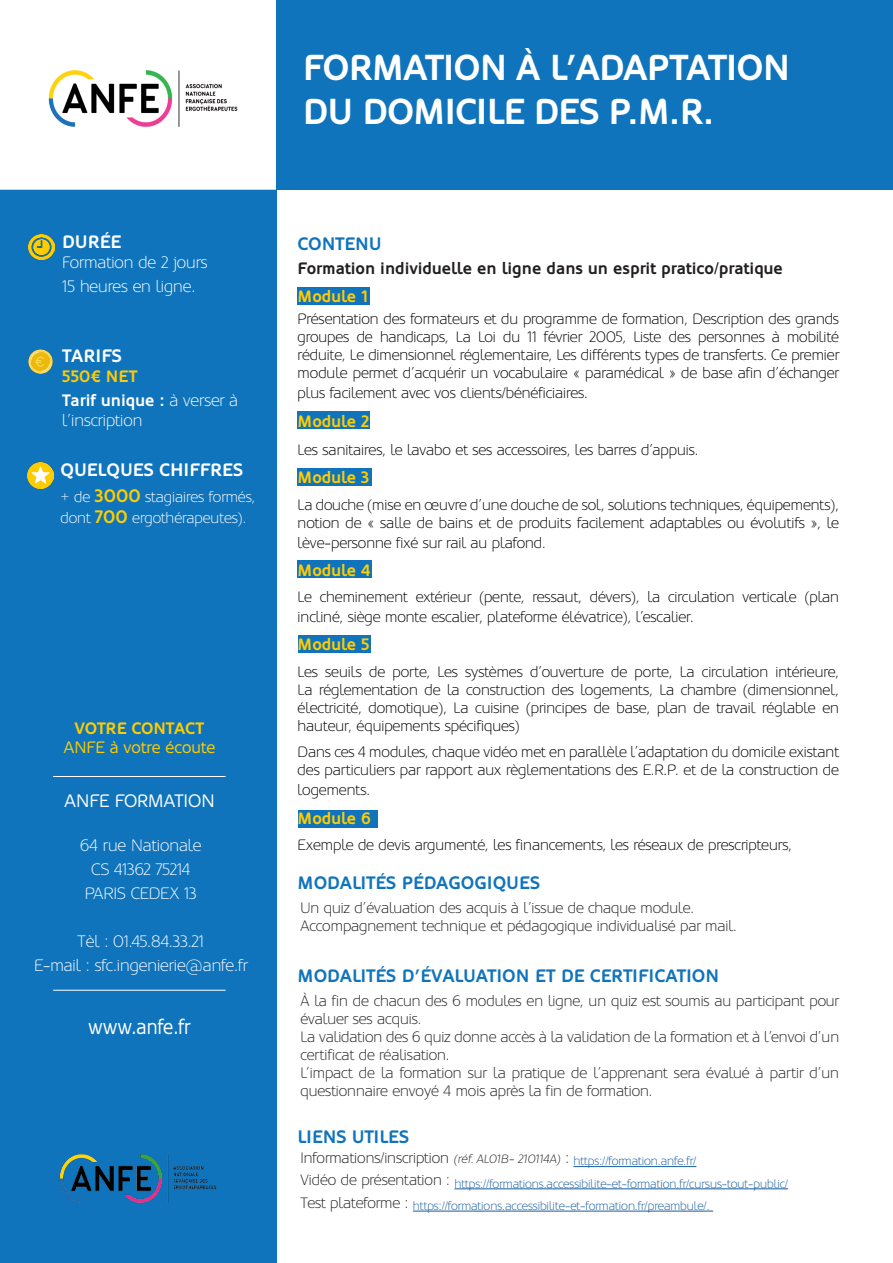
<style>
.page{position:relative;width:893px;height:1263px;background:#fff}
.page>*{position:absolute;margin:0;border:0;box-sizing:border-box;transform-origin:0 0}
.t1{font:700 36px/43.2px "Oblik";letter-spacing:-.025em;color:#fff}
.TXT{font:21px "Oblik";color:#fff;scale:.9 1}
.t2{font:700 18px "Oblik";color:#1074bc}
.t3{font:700 18px "Oblik";color:#fff}
.t4{font:18px "Oblik";color:#fff}
.t5{font:300 16.5px/19.8px "Oblik";color:#fff}
.t6{font:700 16.5px "Oblik";color:#231f20}
.t7{font:700 16.5px "Oblik";color:#fc0}
.TITRES_COLONNE{font:16.5px/19.8px "Oblik";color:#fc0;text-align:center}
.t8{font:300 15px/18px "Oblik";color:#000}
.t9{font:300 15px/18px "Oblik";color:#231f20}
.t10{font:300 15px/21.6px "Oblik";color:#fff}
.t11{font:300 12px "Oblik";color:#175d9e}
.s1{font-weight:700}
.s2{font-weight:700;font-size:18px;color:#fc0}
</style>
<div class="page">
<div style="left:0;top:190px;width:277px;height:1073px;background:#1074bc"></div>
<div style="left:277px;top:0;width:616px;height:190px;background:#1074bc"></div>
<hr style="left:53px;top:990px;width:173px;height:1px;background:#fff">
<hr style="left:53px;top:776px;width:173px;height:1px;background:#fff">
<hr style="left:573px;top:1166px;width:123px;height:1px;background:#175d9e">
<hr style="left:454px;top:1188px;width:334px;height:1px;background:#175d9e">
<hr style="left:413px;top:1211px;width:300px;height:1px;background:#175d9e">
<div style="left:299px;top:810px;width:79px;height:17px;background:#1074bc"></div>
<div style="left:298px;top:288px;width:72px;height:17px;background:#1074bc"></div>
<div style="left:298px;top:412px;width:72px;height:17px;background:#1074bc"></div>
<div style="left:299px;top:636px;width:72px;height:17px;background:#1074bc"></div>
<div style="left:298px;top:561px;width:74px;height:17px;background:#1074bc"></div>
<div style="left:298px;top:469px;width:74px;height:17px;background:#1074bc"></div>
<img style="left:28px;top:234px;width:26px;height:26px">
<img style="left:28px;top:349px;width:25px;height:25px">
<img style="left:28px;top:463px;width:25px;height:25px">
<img style="left:48px;top:70px;width:190px;height:57px">
<img style="left:59px;top:1154px;width:158px;height:49px">
<p class="t3" style="left:62px;top:231px;width:60px">DURÉE</p>
<p class="t5" style="left:62px;top:252px;width:147px">Formation de 2 jours</p>
<p class="t5" style="left:62px;top:276px;width:135px">15 heures en ligne.</p>
<p class="t3" style="left:62px;top:345px;width:61px">TARIFS</p>
<p class="t7" style="left:62px;top:367px;width:77px">550€ NET</p>
<p class="t5" style="left:62px;top:390px;width:177px"><span class="s1">Tarif unique :</span> à verser à l’inscription</p>
<p class="t3" style="left:61px;top:459px;width:184px">QUELQUES CHIFFRES</p>
<p class="t10" style="left:61px;top:486px;width:196px">+ de <span class="s2">3000</span> stagiaires formés, dont <span class="s2">700</span> ergothérapeutes).</p>
<p class="TITRES_COLONNE" style="left:63px;top:718px;width:153px"><span class="s1">VOTRE CONTACT<br></span>ANFE à votre écoute</p>
<p class="t4" style="left:64px;top:790px;width:152px">ANFE FORMATION</p>
<p class="t5" style="left:80px;top:835px;width:122px">64 rue Nationale</p>
<p class="t5" style="left:91px;top:859px;width:101px">CS 41362 75214</p>
<p class="t5" style="left:85px;top:883px;width:113px">PARIS CEDEX 13</p>
<p class="t5" style="left:78px;top:931px;width:128px">Tèl : 01.45.84.33.21</p>
<p class="t5" style="left:34px;top:956px;width:215px">E-mail : sfc.ingenierie@anfe.fr</p>
<p class="TXT" style="left:89px;top:1015px;width:114px">www.anfe.fr</p>
<p class="t1" style="left:303px;top:47px;width:489px">FORMATION À L’ADAPTATION<br>DU DOMICILE DES P.M.R.</p>
<p class="t2" style="left:298px;top:233px;width:86px">CONTENU</p>
<p class="t6" style="left:298px;top:259px;width:487px">Formation individuelle en ligne dans un esprit pratico/pratique</p>
<p class="t7" style="left:298px;top:287px;width:72px">Module 1</p>
<p class="t8" style="left:298px;top:310px;width:543px;text-align:justify">Présentation des formateurs et du programme de formation, Description des grands groupes de handicaps, La Loi du 11 février 2005, Liste des personnes à mobilité réduite, Le dimensionnel réglementaire, Les différents types de transferts. Ce premier module permet d’acquérir un vocabulaire « paramédical » de base afin d’échanger</p>
<p class="t8" style="left:298px;top:384px;width:292px">plus facilement avec vos clients/bénéficiaires.</p>
<p class="t7" style="left:298px;top:411px;width:73px">Module 2</p>
<p class="t8" style="left:298px;top:441px;width:402px">Les sanitaires, le lavabo et ses accessoires, les barres d’appuis.</p>
<p class="t7" style="left:298px;top:468px;width:73px">Module 3</p>
<p class="t8" style="left:298px;top:496px;width:543px">La douche (mise en œuvre d’une douche de sol, solutions techniques, équipements), notion de « salle de bains et de produits facilement adaptables ou évolutifs », le</p>
<p class="t8" style="left:298px;top:534px;width:250px">lève-personne fixé sur rail au plafond.</p>
<p class="t7" style="left:298px;top:561px;width:74px">Module 4</p>
<p class="t8" style="left:298px;top:587px;width:543px;line-height:19.8px">Le cheminement extérieur (pente, ressaut, dévers), la circulation verticale (plan incliné, siège monte escalier, plateforme élévatrice), l’escalier.</p>
<p class="t7" style="left:298px;top:635px;width:74px">Module 5</p>
<p class="t8" style="left:298px;top:663px;width:543px;text-align:justify">Les seuils de porte, Les systèmes d’ouverture de porte, La circulation intérieure, La réglementation de la construction des logements, La chambre (dimensionnel, électricité, domotique), La cuisine (principes de base, plan de travail réglable en hauteur, équipements spécifiques)</p>
<p class="t8" style="left:298px;top:743px;width:543px">Dans ces 4 modules, chaque vidéo met en parallèle l’adaptation du domicile existant des particuliers par rapport aux règlementations des E.R.P. et de la construction de</p>
<p class="t8" style="left:298px;top:781px;width:74px">logements.</p>
<p class="t7" style="left:298px;top:808px;width:75px">Module 6</p>
<p class="t8" style="left:298px;top:836px;width:496px">Exemple de devis argumenté, les financements, les réseaux de prescripteurs,</p>
<p class="t2" style="left:298px;top:873px;width:244px">MODALITÉS PÉDAGOGIQUES</p>
<p class="t9" style="left:300px;top:899px;width:395px">Un quiz d’évaluation des acquis à l’issue de chaque module.</p>
<p class="t9" style="left:300px;top:917px;width:438px">Accompagnement technique et pédagogique individualisé par mail.</p>
<p class="t2" style="left:298px;top:965px;width:423px">MODALITÉS D’ÉVALUATION ET DE CERTIFICATION</p>
<p class="t9" style="left:300px;top:992px;width:540px">À la fin de chacun des 6 modules en ligne, un quiz est soumis au participant pour évaluer ses acquis.</p>
<p class="t9" style="left:300px;top:1028px;width:540px">La validation des 6 quiz donne accès à la validation de la formation et à l’envoi d’un certificat de réalisation.</p>
<p class="t9" style="left:300px;top:1064px;width:540px">L’impact de la formation sur la pratique de l’apprenant sera évalué à partir d’un questionnaire envoyé 4 mois après la fin de formation.</p>
<p class="t2" style="left:298px;top:1127px;width:113px">LIENS UTILES</p>
<p class="t11" style="left:300px;top:1154px;width:397px"><sup>Informations/inscription</sup> <sup>(réf.</sup> <sup>AL01B-</sup> <sup>210114A)</sup> <sup>:</sup> https://formation.anfe.fr/</p>
<p class="t11" style="left:300px;top:1177px;width:489px"><sup>Vidéo</sup> <sup>de</sup> <sup>présentation</sup> <sup>:</sup> https://formations.accessibilite-et-formation.fr/cursus-tout-public/</p>
<p class="t11" style="left:300px;top:1199px;width:411px"><sup>Test</sup> <sup>plateforme</sup> <sup>:</sup> https://formations.accessibilite-et-formation.fr/preambule/.</p>
</div>
